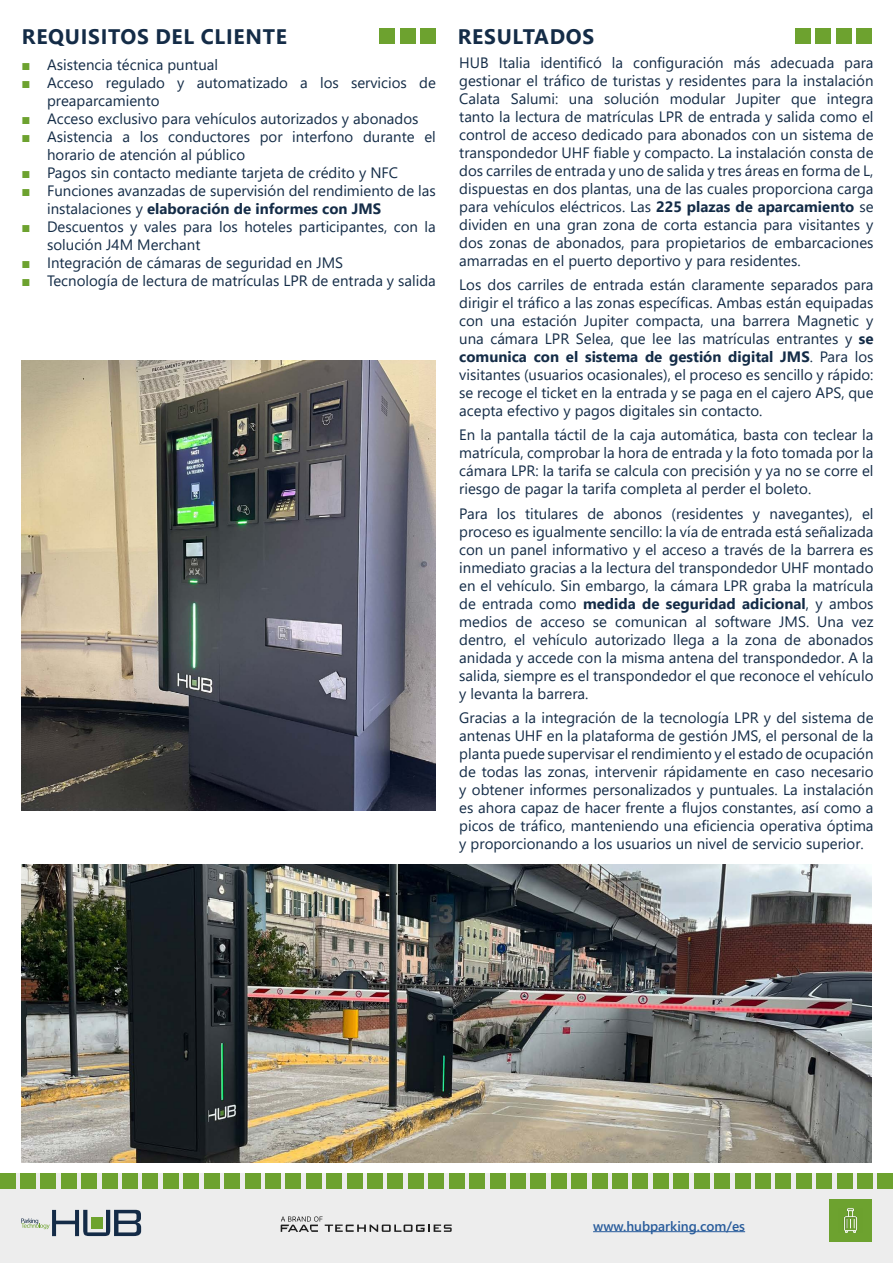
<style>
.page{position:relative;width:893px;height:1263px;background:#fff}
.page>*{position:absolute;margin:0;border:0;box-sizing:border-box;transform-origin:0 0}
.t1{font:700 21px "Segoe UI";letter-spacing:.035em;color:#142c47}
.t2{font:15px/18px "Segoe UI";color:#142c47;text-align:justify}
.t3{font:600 13.5px "Segoe UI";color:#275b9b}
.s1{font-family:"Arial";color:#6da22f}
.s2{font-weight:700}
</style>
<div class="page">
<div style="left:856px;top:29px;width:16px;height:15px;background:#6da22f"></div>
<div style="left:421px;top:29px;width:15px;height:15px;background:#6da22f"></div>
<div style="left:836px;top:29px;width:15px;height:15px;background:#6da22f"></div>
<div style="left:400px;top:29px;width:15px;height:15px;background:#6da22f"></div>
<div style="left:816px;top:29px;width:15px;height:15px;background:#6da22f"></div>
<div style="left:380px;top:29px;width:15px;height:15px;background:#6da22f"></div>
<div style="left:795px;top:29px;width:15px;height:15px;background:#6da22f"></div>
<img style="left:21px;top:360px;width:415px;height:450px">
<img style="left:21px;top:864px;width:851px;height:298px">
<div style="left:0;top:1173px;width:893px;height:90px;background:#ededed"></div>
<hr style="left:593px;top:1231px;width:152px;height:1px;background:#275b9b">
<svg style="left:21px;top:1210px;width:120px;height:26px"></svg>
<div style="left:829px;top:1199px;width:43px;height:43px;background:#6da22f"></div>
<img style="left:843px;top:1208px;width:15px;height:24px">
<div style="left:82px;top:1173px;width:15px;height:15px;background:#6da22f"></div>
<div style="left:408px;top:1173px;width:15px;height:15px;background:#6da22f"></div>
<div style="left:245px;top:1173px;width:15px;height:15px;background:#6da22f"></div>
<div style="left:572px;top:1173px;width:15px;height:15px;background:#6da22f"></div>
<div style="left:796px;top:1173px;width:15px;height:15px;background:#6da22f"></div>
<div style="left:163px;top:1173px;width:15px;height:15px;background:#6da22f"></div>
<div style="left:490px;top:1173px;width:15px;height:15px;background:#6da22f"></div>
<div style="left:714px;top:1173px;width:16px;height:15px;background:#6da22f"></div>
<div style="left:327px;top:1173px;width:15px;height:15px;background:#6da22f"></div>
<div style="left:653px;top:1173px;width:15px;height:15px;background:#6da22f"></div>
<div style="left:61px;top:1173px;width:15px;height:15px;background:#6da22f"></div>
<div style="left:388px;top:1173px;width:15px;height:15px;background:#6da22f"></div>
<div style="left:225px;top:1173px;width:15px;height:15px;background:#6da22f"></div>
<div style="left:551px;top:1173px;width:15px;height:15px;background:#6da22f"></div>
<div style="left:776px;top:1173px;width:15px;height:15px;background:#6da22f"></div>
<div style="left:143px;top:1173px;width:15px;height:15px;background:#6da22f"></div>
<div style="left:469px;top:1173px;width:16px;height:15px;background:#6da22f"></div>
<div style="left:694px;top:1173px;width:15px;height:15px;background:#6da22f"></div>
<div style="left:306px;top:1173px;width:15px;height:15px;background:#6da22f"></div>
<div style="left:633px;top:1173px;width:15px;height:15px;background:#6da22f"></div>
<div style="left:857px;top:1173px;width:16px;height:15px;background:#6da22f"></div>
<div style="left:878px;top:1173px;width:15px;height:15px;background:#6da22f"></div>
<div style="left:41px;top:1173px;width:15px;height:15px;background:#6da22f"></div>
<div style="left:367px;top:1173px;width:16px;height:15px;background:#6da22f"></div>
<div style="left:204px;top:1173px;width:15px;height:15px;background:#6da22f"></div>
<div style="left:531px;top:1173px;width:15px;height:15px;background:#6da22f"></div>
<div style="left:755px;top:1173px;width:15px;height:15px;background:#6da22f"></div>
<div style="left:122px;top:1173px;width:16px;height:15px;background:#6da22f"></div>
<div style="left:449px;top:1173px;width:15px;height:15px;background:#6da22f"></div>
<div style="left:674px;top:1173px;width:15px;height:15px;background:#6da22f"></div>
<div style="left:286px;top:1173px;width:15px;height:15px;background:#6da22f"></div>
<div style="left:612px;top:1173px;width:16px;height:15px;background:#6da22f"></div>
<div style="left:837px;top:1173px;width:15px;height:15px;background:#6da22f"></div>
<div style="left:20px;top:1173px;width:16px;height:15px;background:#6da22f"></div>
<div style="left:0;top:1173px;width:15px;height:15px;background:#6da22f"></div>
<div style="left:347px;top:1173px;width:15px;height:15px;background:#6da22f"></div>
<div style="left:184px;top:1173px;width:15px;height:15px;background:#6da22f"></div>
<div style="left:510px;top:1173px;width:15px;height:15px;background:#6da22f"></div>
<div style="left:735px;top:1173px;width:15px;height:15px;background:#6da22f"></div>
<div style="left:102px;top:1173px;width:15px;height:15px;background:#6da22f"></div>
<div style="left:429px;top:1173px;width:15px;height:15px;background:#6da22f"></div>
<div style="left:265px;top:1173px;width:16px;height:15px;background:#6da22f"></div>
<div style="left:592px;top:1173px;width:15px;height:15px;background:#6da22f"></div>
<div style="left:817px;top:1173px;width:15px;height:15px;background:#6da22f"></div>
<svg style="left:281px;top:1216px;width:171px;height:16px"></svg>
<h1 class="t1" style="left:22px;top:17px;width:266px">REQUISITOS DEL CLIENTE</h1>
<h1 class="t1" style="left:458px;top:17px;width:138px">RESULTADOS</h1>
<p class="t2" style="left:22px;top:54px;width:198px"><span class="s1">■</span> Asistencia técnica puntual</p>
<p class="t2" style="left:47px;top:72px;width:390px;text-indent:-26px"><span class="s1">■</span> Acceso regulado y automatizado a los servicios de preaparcamiento</p>
<p class="t2" style="left:22px;top:108px;width:398px"><span class="s1">■</span> Acceso exclusivo para vehículos autorizados y abonados</p>
<p class="t2" style="left:47px;top:126px;width:390px;text-indent:-26px"><span class="s1">■</span> Asistencia a los conductores por interfono durante el horario de atención al público</p>
<p class="t2" style="left:22px;top:162px;width:378px"><span class="s1">■</span> Pagos sin contacto mediante tarjeta de crédito y NFC</p>
<p class="t2" style="left:47px;top:180px;width:390px;text-indent:-26px"><span class="s1">■</span> Funciones avanzadas de supervisión del rendimiento de las instalaciones y <span class="s2">elaboración de informes con JMS</span></p>
<p class="t2" style="left:47px;top:216px;width:390px;text-indent:-26px"><span class="s1">■</span> Descuentos y vales para los hoteles participantes, con la solución J4M Merchant</p>
<p class="t2" style="left:22px;top:252px;width:323px"><span class="s1">■</span> Integración de cámaras de seguridad en JMS</p>
<p class="t2" style="left:22px;top:270px;width:416px"><span class="s1">■</span> Tecnología de lectura de matrículas LPR de entrada y salida</p>
<p class="t2" style="left:459px;top:52px;width:416px">HUB Italia identificó la configuración más adecuada para gestionar el tráfico de turistas y residentes para la instalación Calata Salumi: una solución modular Jupiter que integra tanto la lectura de matrículas LPR de entrada y salida como el control de acceso dedicado para abonados con un sistema de transpondedor UHF fiable y compacto. La instalación consta de dos carriles de entrada y uno de salida y tres áreas en forma de L, dispuestas en dos plantas, una de las cuales proporciona carga para vehículos eléctricos. Las <span class="s2">225 plazas de aparcamiento</span> se dividen en una gran zona de corta estancia para visitantes y dos zonas de abonados, para propietarios de embarcaciones amarradas en el puerto deportivo y para residentes.</p>
<p class="t2" style="left:459px;top:274px;width:416px">Los dos carriles de entrada están claramente separados para dirigir el tráfico a las zonas específicas. Ambas están equipadas con una estación Jupiter compacta, una barrera Magnetic y una cámara LPR Selea, que lee las matrículas entrantes y <span class="s2">se comunica con el sistema de gestión digital JMS</span>. Para los visitantes (usuarios ocasionales), el proceso es sencillo y rápido: se recoge el ticket en la entrada y se paga en el cajero APS, que acepta efectivo y pagos digitales sin contacto.</p>
<p class="t2" style="left:459px;top:425px;width:416px">En la pantalla táctil de la caja automática, basta con teclear la matrícula, comprobar la hora de entrada y la foto tomada por la cámara LPR: la tarifa se calcula con precisión y ya no se corre el riesgo de pagar la tarifa completa al perder el boleto.</p>
<p class="t2" style="left:459px;top:503px;width:416px">Para los titulares de abonos (residentes y navegantes), el proceso es igualmente sencillo: la vía de entrada está señalizada con un panel informativo y el acceso a través de la barrera es inmediato gracias a la lectura del transpondedor UHF montado en el vehículo. Sin embargo, la cámara LPR graba la matrícula de entrada como <span class="s2">medida de seguridad adicional</span>, y ambos medios de acceso se comunican al software JMS. Una vez dentro, el vehículo autorizado llega a la zona de abonados anidada y accede con la misma antena del transpondedor. A la salida, siempre es el transpondedor el que reconoce el vehículo y levanta la barrera.</p>
<p class="t2" style="left:459px;top:707px;width:416px">Gracias a la integración de la tecnología LPR y del sistema de antenas UHF en la plataforma de gestión JMS, el personal de la planta puede supervisar el rendimiento y el estado de ocupación de todas las zonas, intervenir rápidamente en caso necesario y obtener informes personalizados y puntuales. La instalación es ahora capaz de hacer frente a flujos constantes, así como a picos de tráfico, manteniendo una eficiencia operativa óptima y proporcionando a los usuarios un nivel de servicio superior.</p>
<p class="t3" style="left:593px;top:1213px;width:153px">www.hubparking.com/es</p>
</div>
